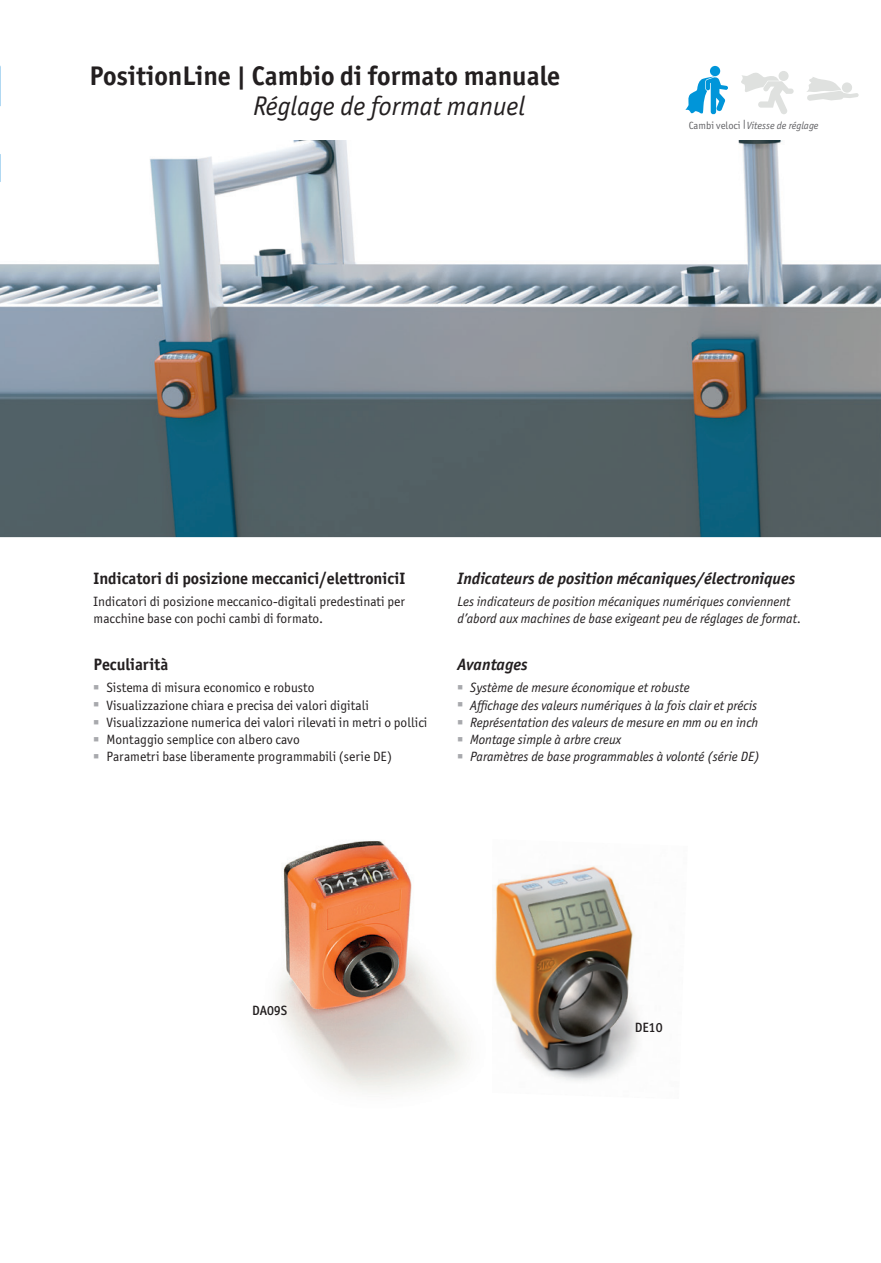
<style>
.page{position:relative;width:881px;height:1263px;background:#fff}
.page>*{position:absolute;margin:0;border:0;box-sizing:border-box;transform-origin:0 0}
.t1{font:700 27px "Officina Sans ITC Pro";color:#231f20}
.t2{font:italic 27px "Officina Sans ITC Pro";color:#231f20}
.t3{font:700 16.5px "Officina Sans ITC Pro";color:#231f20}
.t4{font:italic 700 16.5px "Officina Sans ITC Pro";color:#231f20}
.t5{font:italic 13.5px/17.2px "Officina Sans ITC Pro";color:#231f20}
.t6{font:13.5px/17.2px "Officina Sans ITC Pro";color:#231f20}
.t7{font:500 13.5px "Officina Sans ITC Pro";color:#231f20}
.t8{font:italic 10.5px "Officina Sans ITC Pro";color:#636366}
.s1{font-style:normal}
</style>
<div class="page">
<img style="left:0;top:140px;width:880px;height:397px">
<svg style="left:0;top:154px;width:1px;height:28px"></svg>
<svg style="left:0;top:65px;width:1px;height:41px"></svg>
<img style="left:495px;top:866px;width:144px;height:215px">
<img style="left:277px;top:840px;width:192px;height:253px">
<div style="left:709px;top:66px;width:11px;height:10px;background:#0095d9;border-radius:50%"></div>
<svg style="left:685px;top:76px;width:43px;height:39px"></svg>
<svg style="left:807px;top:77px;width:52px;height:24px"></svg>
<svg style="left:741px;top:71px;width:52px;height:43px"></svg>
<div style="left:778px;top:71px;width:10px;height:10px;background:#dfe1df;border-radius:50%"></div>
<h1 class="t1" style="left:89px;top:60px;width:472px">PositionLine | Cambio di formato manuale</h1>
<h1 class="t2" style="left:253px;top:91px;width:273px">Réglage de format manuel</h1>
<p class="t8" style="left:688px;top:119px;width:131px"><span class="s1">Cambi veloci |</span>Vitesse de réglage</p>
<p class="t3" style="left:94px;top:568px;width:313px">Indicatori di posizione meccanici/elettroniciI</p>
<p class="t6" style="left:94px;top:593px;width:312px">Indicatori di posizione meccanico-digitali predestinati per macchine base con pochi cambi di formato.</p>
<p class="t3" style="left:94px;top:654px;width:76px">Peculiarità</p>
<p class="t6" style="left:94px;top:679px;width:222px"><sup>■</sup> Sistema di misura economico e robusto</p>
<p class="t6" style="left:94px;top:696px;width:277px"><sup>■</sup> Visualizzazione chiara e precisa dei valori digitali</p>
<p class="t6" style="left:94px;top:714px;width:335px"><sup>■</sup> Visualizzazione numerica dei valori rilevati in metri o pollici</p>
<p class="t6" style="left:94px;top:731px;width:208px"><sup>■</sup> Montaggio semplice con albero cavo</p>
<p class="t6" style="left:94px;top:748px;width:300px"><sup>■</sup> Parametri base liberamente programmabili (serie DE)</p>
<p class="t4" style="left:457px;top:568px;width:339px">Indicateurs de position mécaniques/électroniques</p>
<p class="t5" style="left:457px;top:593px;width:345px">Les indicateurs de position mécaniques numériques conviennent d’abord aux machines de base exigeant peu de réglages de format.</p>
<p class="t4" style="left:457px;top:654px;width:72px">Avantages</p>
<p class="t5" style="left:457px;top:679px;width:234px"><sup>■</sup> Système de mesure économique et robuste</p>
<p class="t5" style="left:457px;top:696px;width:301px"><sup>■</sup> Affichage des valeurs numériques à la fois clair et précis</p>
<p class="t5" style="left:457px;top:714px;width:302px"><sup>■</sup> Représentation des valeurs de mesure en mm ou en inch</p>
<p class="t5" style="left:457px;top:731px;width:165px"><sup>■</sup> Montage simple à arbre creux</p>
<p class="t5" style="left:457px;top:748px;width:304px"><sup>■</sup> Paramètres de base programmables à volonté (série DE)</p>
<p class="t7" style="left:252px;top:1002px;width:37px">DA09S</p>
<p class="t7" style="left:634px;top:1019px;width:29px">DE10</p>
</div>
